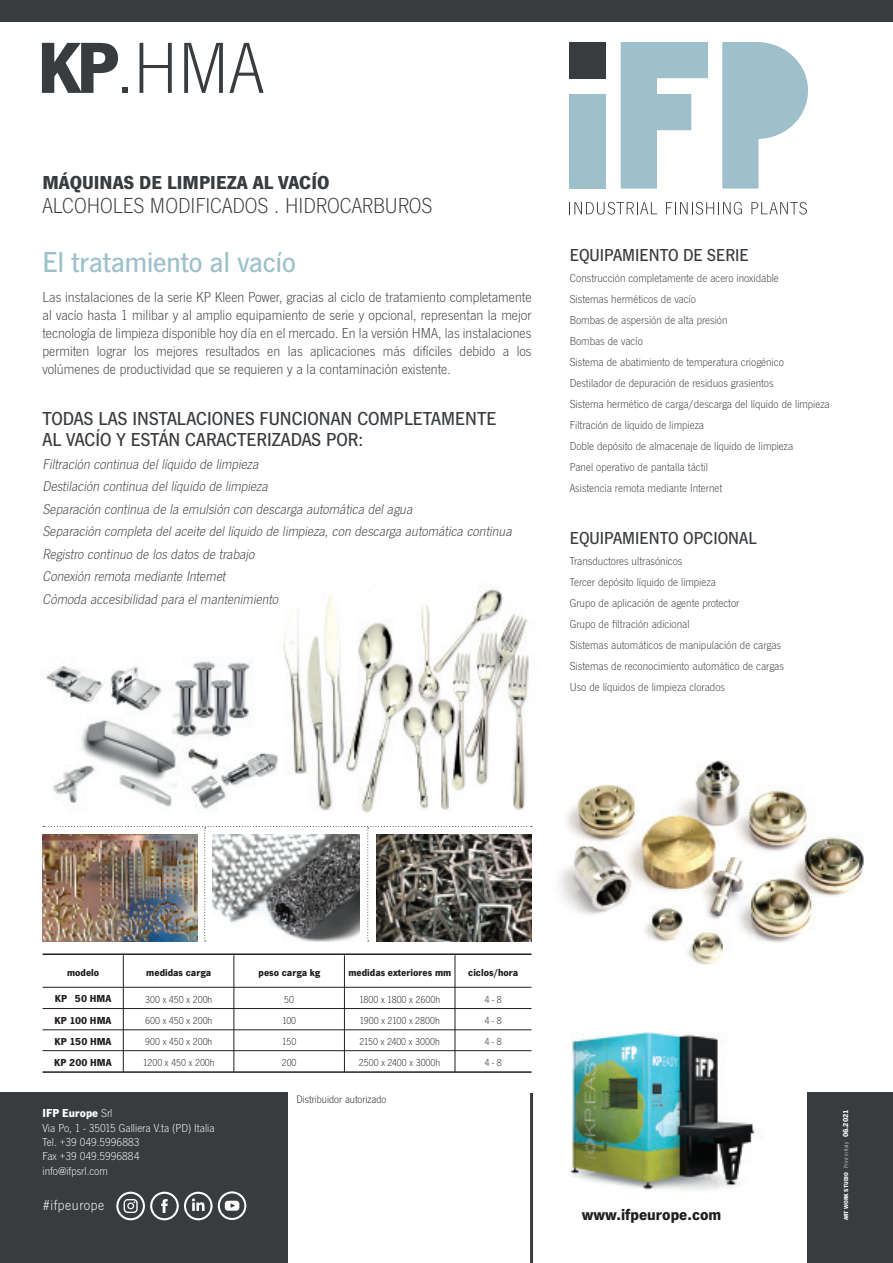
<style>
.page{position:relative;width:893px;height:1263px;background:#fff}
.page>*{position:absolute;margin:0;border:0;box-sizing:border-box;transform-origin:0 0}
.t1{font:75px "News Got T Ligh";color:#393c3f}
.t2{font:500 30px "News Got T";color:#9dc0cb}
.t3{font:22.5px "News Got T Ligh";color:#393c3f}
.t4{font:500 19.5px/21px "News Got T";color:#393c3f}
.t5{font:700 19.5px "News Got T";color:#393c3f}
.t6{font:500 18px "News Got T";color:#393c3f}
.t7{font:700 16.5px "News Got T";color:#231f20}
.t8{font:15px/18px "News Got T Ligh";color:#393c3f;text-align:justify}
.t9{font:15px "News Got T Ligh";letter-spacing:.04em;color:#fff}
.t10{font:italic 14.7px/22.5px "News Got T Ligh";color:#393c3f}
.t11{font:12px/21px "News Got T Ligh";color:#393c3f}
.t12{font:12px/14.4px "News Got T Ligh";color:#fff}
.t13{font:700 12px "News Got T";color:#fff}
.t14{font:11.25px "News Got T Ligh";color:#231f20}
.t15{font:10.5px/21.1px "News Got T Ligh";color:#231f20}
.t16{font:700 10.5px/21.1px "News Got T";color:#231f20;text-align:justify}
.t17{font:700 6px "News Got T";color:#fff}
.s1{font-family:"News Got T";font-weight:700}
.s2{font-family:"News Got T Ligh";font-weight:400}
.s3{font-size:7.5px}
</style>
<div class="page">
<img style="left:283px;top:588px;width:246px;height:225px">
<svg style="left:43px;top:826px;width:489px;height:115px"></svg>
<img style="left:43px;top:834px;width:155px;height:108px">
<img style="left:212px;top:834px;width:147px;height:108px">
<img style="left:559px;top:760px;width:305px;height:205px">
<img style="left:376px;top:834px;width:156px;height:108px">
<img style="left:46px;top:646px;width:255px;height:167px">
<div style="left:569px;top:94px;width:37px;height:95px;background:#9dc0cb"></div>
<svg style="left:722px;top:42px;width:86px;height:147px"></svg>
<div style="left:569px;top:42px;width:37px;height:36px;background:#393c3f"></div>
<svg style="left:621px;top:42px;width:87px;height:147px"></svg>
<svg style="left:569px;top:202px;width:88px;height:13px"></svg>
<svg style="left:666px;top:202px;width:76px;height:13px"></svg>
<svg style="left:751px;top:202px;width:56px;height:13px"></svg>
<div style="left:0;top:0;width:893px;height:21px;background:#393c3f"></div>
<hr style="left:43px;top:953px;width:488px;height:2px;background:#231f20">
<hr style="left:43px;top:1071px;width:488px;height:2px;background:#231f20">
<hr style="left:43px;top:987px;width:488px;height:1px;background:#231f20">
<hr style="left:43px;top:1008px;width:488px;height:1px;background:#231f20">
<hr style="left:43px;top:1029px;width:488px;height:1px;background:#231f20">
<hr style="left:43px;top:1050px;width:488px;height:1px;background:#231f20">
<hr style="left:123px;top:955px;width:1px;height:117px;background:#231f20">
<hr style="left:234px;top:955px;width:1px;height:117px;background:#231f20">
<hr style="left:344px;top:955px;width:1px;height:117px;background:#231f20">
<hr style="left:455px;top:955px;width:1px;height:117px;background:#231f20">
<div style="left:808px;top:1093px;width:85px;height:170px;background:#393c3f"></div>
<div style="left:0;top:1093px;width:287px;height:170px;background:#393c3f"></div>
<img style="left:570px;top:1032px;width:188px;height:158px">
<hr style="left:530px;top:1093px;width:3px;height:170px;background:#393c3f">
<svg style="left:116px;top:1191px;width:130px;height:29px"></svg>
<h1 class="t1" style="left:37px;top:27px;width:228px"><span class="s1">KP</span> .HMA</h1>
<h3 class="t5" style="left:43px;top:171px;width:289px">MÁQUINAS DE LIMPIEZA AL VACÍO</h3>
<h3 class="t3" style="left:43px;top:194px;width:391px">ALCOHOLES MODIFICADOS . HIDROCARBUROS</h3>
<h2 class="t2" style="left:43px;top:245px;width:255px">El tratamiento al vacío</h2>
<p class="t8" style="left:43px;top:288px;width:491px">Las instalaciones de la serie KP Kleen Power, gracias al ciclo de tratamiento completamente al vacío hasta 1 milibar y al amplio equipamiento de serie y opcional, representan la mejor tecnología de limpieza disponible hoy día en el mercado. En la versión HMA, las instalaciones permiten lograr los mejores resultados en las aplicaciones más difíciles debido a los volúmenes de productividad que se requieren y a la contaminación existente.</p>
<h3 class="t4" style="left:43px;top:408px;width:455px">TODAS LAS INSTALACIONES FUNCIONAN COMPLETAMENTE<br>AL VACÍO Y ESTÁN CARACTERIZADAS POR:</h3>
<p class="t10" style="left:43px;top:452px;width:473px">Filtración continua del líquido de limpieza<br>Destilación continua del líquido de limpieza<br>Separación continua de la emulsión con descarga automática del agua<br>Separación completa del aceite del líquido de limpieza, con descarga automática continua Registro continuo de los datos de trabajo<br>Conexión remota mediante Internet<br>Cómoda accesibilidad para el mantenimiento</p>
<h3 class="t6" style="left:570px;top:245px;width:180px">EQUIPAMIENTO DE SERIE</h3>
<p class="t11" style="left:570px;top:268px;width:262px">Construcción completamente de acero inoxidable<br>Sistemas herméticos de vacío<br>Bombas de aspersión de alta presión<br>Bombas de vacío<br>Sistema de abatimiento de temperatura criogénico<br>Destilador de depuración de residuos grasientos<br>Sistema hermético de carga/descarga del líquido de limpieza Filtración de líquido de limpieza<br>Doble depósito de almacenaje de líquido de limpieza<br>Panel operativo de pantalla táctil<br>Asistencia remota mediante Internet</p>
<h3 class="t6" style="left:570px;top:528px;width:188px">EQUIPAMIENTO OPCIONAL</h3>
<p class="t11" style="left:570px;top:550px;width:216px">Transductores ultrasónicos<br>Tercer depósito líquido de limpieza<br>Grupo de aplicación de agente protector<br>Grupo de filtración adicional<br>Sistemas automáticos de manipulación de cargas Sistemas de reconocimiento automático de cargas Uso de líquidos de limpieza clorados</p>
<p class="t16" style="left:67px;top:961px;width:34px">modelo</p>
<p class="t16" style="left:146px;top:961px;width:66px">medidas carga</p>
<p class="t16" style="left:259px;top:961px;width:63px">peso carga kg</p>
<p class="t16" style="left:348px;top:961px;width:104px">medidas exteriores mm</p>
<p class="t16" style="left:468px;top:961px;width:52px">ciclos/hora</p>
<p class="t16" style="left:54px;top:988px;width:59px">KP 50 HMA KP 100 HMA KP 150 HMA KP 200 HMA</p>
<p class="t15" style="left:282px;top:988px;width:16px">50<br>100<br>150<br>200</p>
<p class="t15" style="left:143px;top:988px;width:73px">300 x 450 x 200h<br>600 x 450 x 200h<br>900 x 450 x 200h<br>1200 x 450 x 200h</p>
<p class="t15" style="left:359px;top:988px;width:83px;text-align:justify">1800 x 1800 x 2600h 1900 x 2100 x 2800h 2150 x 2400 x 3000h 2500 x 2400 x 3000h</p>
<p class="t15" style="left:485px;top:988px;width:19px;text-align:justify">4 - 8<br>4 - 8<br>4 - 8<br>4 - 8</p>
<p class="t13" style="left:43px;top:1106px;width:72px">IFP Europe <span class="s2">Srl</span></p>
<p class="t12" style="left:43px;top:1120px;width:174px">Via Po, 1 - 35015 Galliera V.ta (PD) Italia<br>Tel. +39 049.5996883<br>Fax +39 049.5996884<br>info@ifpsrl.com</p>
<p class="t9" style="left:43px;top:1197px;width:63px">#ifpeurope</p>
<p class="t14" style="left:297px;top:1093px;width:91px">Distribuidor autorizado</p>
<h3 class="t7" style="left:582px;top:1205px;width:141px">www.ifpeurope.com</h3>
<p class="t17" style="left:843px;top:1220px;width:112px;rotate:-90deg">ART WORK STUDIO <span class="s2">Print in Italy</span> <span class="s3">06.2021</span></p>
</div>
